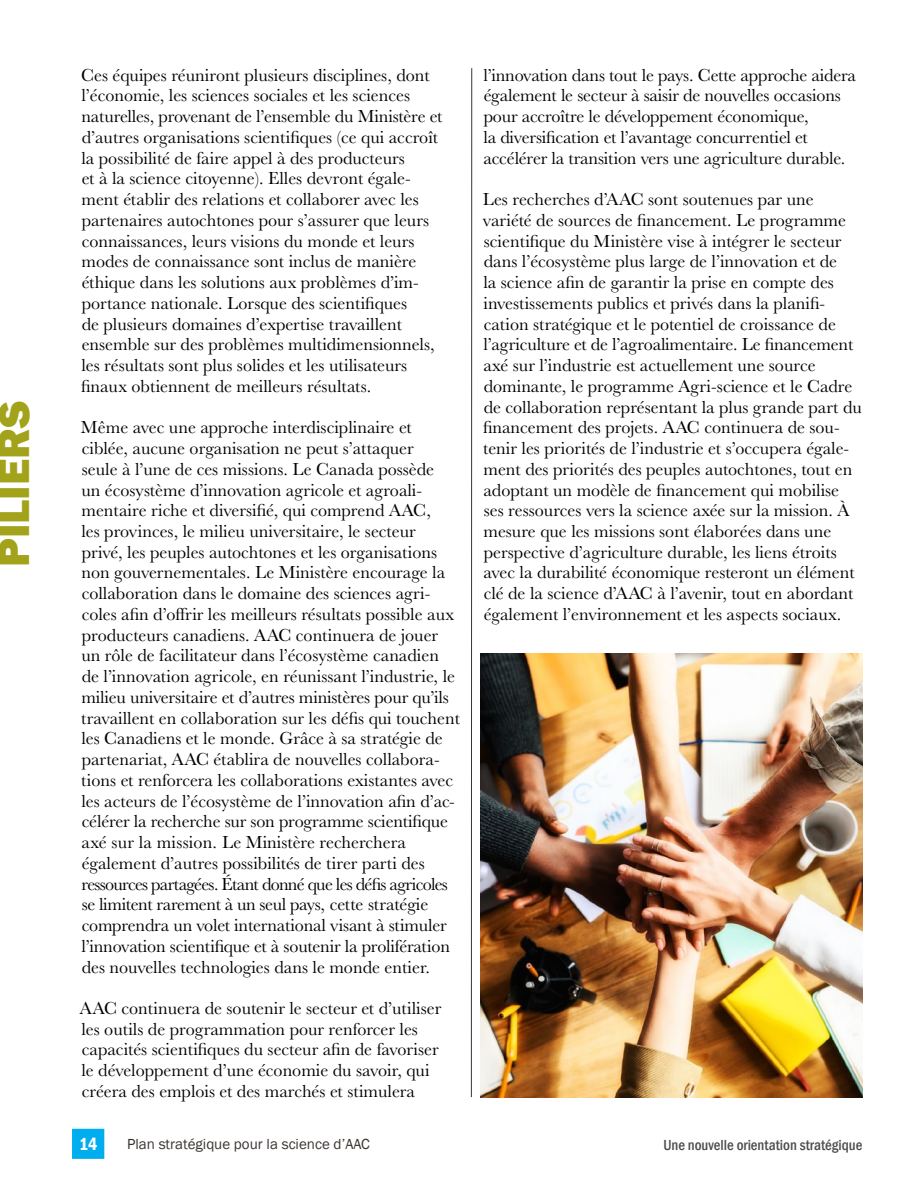
<style>
.page{position:relative;width:918px;height:1188px;background:#fff}
.page>*{position:absolute;margin:0;border:0;box-sizing:border-box;transform-origin:0 0}
.Mission_Side_Headers{font:800 45px "Franklin Gothic";color:#a2a31a}
.Paragraph_Style_1{font:18px/20.7px "Baskerville URW";color:#000}
.t1{font:600 condensed 18px "Franklin Gothic";color:#fff}
.t2{font:15px "Franklin Gothic";color:#3b3532}
.t3{font:500 condensed 15px "Franklin Gothic";color:#4b4c4d}
</style>
<div class="page">
<img style="left:480px;top:653px;width:382px;height:444px">
<div style="left:72px;top:1129px;width:32px;height:30px;background:#00aeef"></div>
<hr style="left:471px;top:68px;width:1px;height:1029px;background:#3b3532">
<h1 class="Mission_Side_Headers" style="left:-15px;top:567px;width:169px;rotate:-90deg">PILIERS</h1>
<p class="Paragraph_Style_1" style="left:81px;top:64px;width:363px">Ces équipes réuniront plusieurs disciplines, dont l’économie, les sciences sociales et les sciences naturelles, provenant de l’ensemble du Ministère et d’autres organisations scientifiques (ce qui accroît la possibilité de faire appel à des producteurs<br>et à la science citoyenne). Elles devront égale&shy;ment établir des relations et collaborer avec les partenaires autochtones pour s’assurer que leurs connaissances, leurs visions du monde et leurs modes de connaissance sont inclus de manière éthique dans les solutions aux problèmes d’im&shy;portance nationale. Lorsque des scientifiques<br>de plusieurs domaines d’expertise travaillent ensemble sur des problèmes multidimensionnels, les résultats sont plus solides et les utilisateurs finaux obtiennent de meilleurs résultats.</p>
<p class="Paragraph_Style_1" style="left:81px;top:416px;width:381px">Même avec une approche interdisciplinaire et ciblée, aucune organisation ne peut s’attaquer<br>seule à l’une de ces missions. Le Canada possède<br>un écosystème d’innovation agricole et agroali&shy;mentaire riche et diversifié, qui comprend AAC,<br>les provinces, le milieu universitaire, le secteur privé, les peuples autochtones et les organisations non gouvernementales. Le Ministère encourage la collaboration dans le domaine des sciences agri&shy;coles afin d’offrir les meilleurs résultats possible aux producteurs canadiens. AAC continuera de jouer un rôle de facilitateur dans l’écosystème canadien de l’innovation agricole, en réunissant l’industrie, le milieu universitaire et d’autres ministères pour qu’ils travaillent en collaboration sur les défis qui touchent les Canadiens et le monde. Grâce à sa stratégie de partenariat, AAC établira de nouvelles collabora&shy;tions et renforcera les collaborations existantes avec les acteurs de l’écosystème de l’innovation afin d’ac&shy;célérer la recherche sur son programme scientifique axé sur la mission. Le Ministère recherchera également d’autres possibilités de tirer parti des ressources partagées. Étant donné que les défis agricoles se limitent rarement à un seul pays, cette stratégie comprendra un volet international visant à stimuler l’innovation scientifique et à soutenir la prolifération des nouvelles technologies dans le monde entier.</p>
<p class="Paragraph_Style_1" style="left:80px;top:997px;width:363px">AAC continuera de soutenir le secteur et d’utiliser les outils de programmation pour renforcer les capacités scientifiques du secteur afin de favoriser le développement d’une économie du savoir, qui créera des emplois et des marchés et stimulera</p>
<p class="Paragraph_Style_1" style="left:483px;top:64px;width:374px">l’innovation dans tout le pays. Cette approche aidera également le secteur à saisir de nouvelles occasions pour accroître le développement économique,<br>la diversification et l’avantage concurrentiel et accélérer la transition vers une agriculture durable.</p>
<p class="Paragraph_Style_1" style="left:483px;top:188px;width:381px">Les recherches d’AAC sont soutenues par une variété de sources de financement. Le programme scientifique du Ministère vise à intégrer le secteur dans l’écosystème plus large de l’innovation et de<br>la science afin de garantir la prise en compte des investissements publics et privés dans la planifi&shy;cation stratégique et le potentiel de croissance de l’agriculture et de l’agroalimentaire. Le financement axé sur l’industrie est actuellement une source dominante, le programme Agri-science et le Cadre de collaboration représentant la plus grande part du financement des projets. AAC continuera de sou&shy;tenir les priorités de l’industrie et s’occupera égale&shy;ment des priorités des peuples autochtones, tout en adoptant un modèle de financement qui mobilise ses ressources vers la science axée sur la mission. À mesure que les missions sont élaborées dans une perspective d’agriculture durable, les liens étroits avec la durabilité économique resteront un élément clé de la science d’AAC à l’avenir, tout en abordant également l’environnement et les aspects sociaux.</p>
<p class="t1" style="left:79px;top:1132px;width:20px">14</p>
<p class="t2" style="left:127px;top:1135px;width:244px">Plan stratégique pour la science d’AAC</p>
<p class="t3" style="left:663px;top:1135px;width:201px">Une nouvelle orientation stratégique</p>
</div>
